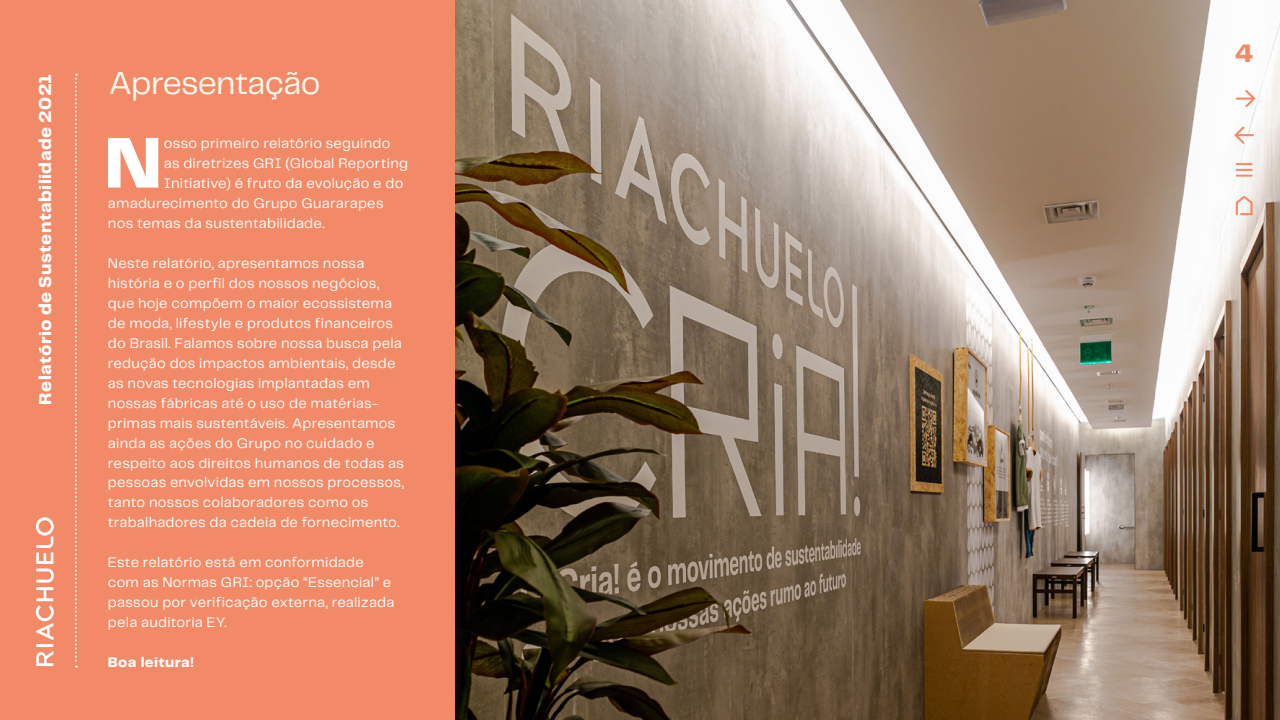
<style>
.page{position:relative;width:1280px;height:720px;background:#fff}
.page>*{position:absolute;margin:0;border:0;box-sizing:border-box;transform-origin:0 0}
.t1{font:800 74.7px "PP Telegraf";color:#fff}
.t2{font:33px "PP Telegraf";letter-spacing:-.02em;color:#fffaf0}
.t3{font:800 26.3px "PP Telegraf";color:#f28a67}
.t4{font:800 18px "PP Telegraf";letter-spacing:.025em;color:#fff}
.t5{font:14.5px/20px "PP Telegraf";letter-spacing:.02em;color:#fff}
.t6{font:800 14.5px "PP Telegraf";letter-spacing:.025em;color:#fff}
</style>
<div class="page">
<div style="left:0;top:0;width:457px;height:720px;background:#f28a67"></div>
<svg style="left:36px;top:517px;width:18px;height:149px"></svg>
<img style="left:455px;top:0;width:825px;height:720px">
<svg style="left:1234px;top:127px;width:20px;height:17px"></svg>
<svg style="left:1236px;top:90px;width:19px;height:17px"></svg>
<svg style="left:1236px;top:196px;width:17px;height:19px"></svg>
<svg style="left:1237px;top:163px;width:15px;height:14px"></svg>
<svg style="left:75px;top:74px;width:2px;height:594px"></svg>
<p class="t4" style="left:33px;top:405px;width:332px;rotate:-90deg">Relatório de Sustentabilidade 2021</p>
<p class="t4" style="left:33px;top:254px;width:169px;rotate:-90deg">Nome do capítulo</p>
<h2 class="t2" style="left:109px;top:61px;width:213px">Apresentação</h2>
<h1 class="t1" style="left:104px;top:111px;width:60px">N</h1>
<p class="t5" style="left:164px;top:132px;width:228px">osso primeiro relatório seguindo</p>
<p class="t5" style="left:164px;top:152px;width:246px">as diretrizes GRI (Global Reporting</p>
<p class="t5" style="left:164px;top:172px;width:241px">Initiative) é fruto da evolução e do</p>
<p class="t5" style="left:108px;top:192px;width:277px">amadurecimento do Grupo Guararapes</p>
<p class="t5" style="left:108px;top:212px;width:218px">nos temas da sustentabilidade.</p>
<p class="t5" style="left:108px;top:252px;width:298px">Neste relatório, apresentamos nossa história e o perfil dos nossos negócios, que hoje compõem o maior ecossistema de moda, lifestyle e produtos financeiros do Brasil. Falamos sobre nossa busca pela redução dos impactos ambientais, desde as novas tecnologias implantadas em nossas fábricas até o uso de matérias&shy;primas mais sustentáveis. Apresentamos ainda as ações do Grupo no cuidado e respeito aos direitos humanos de todas as pessoas envolvidas em nossos processos, tanto nossos colaboradores como os trabalhadores da cadeia de fornecimento.</p>
<p class="t5" style="left:108px;top:552px;width:288px">Este relatório está em conformidade com as Normas GRI: opção “Essencial” e passou por verificação externa, realizada pela auditoria EY.</p>
<p class="t6" style="left:108px;top:653px;width:87px">Boa leitura!</p>
<h3 class="t3" style="left:1235px;top:35px;width:20px">4</h3>
</div>
